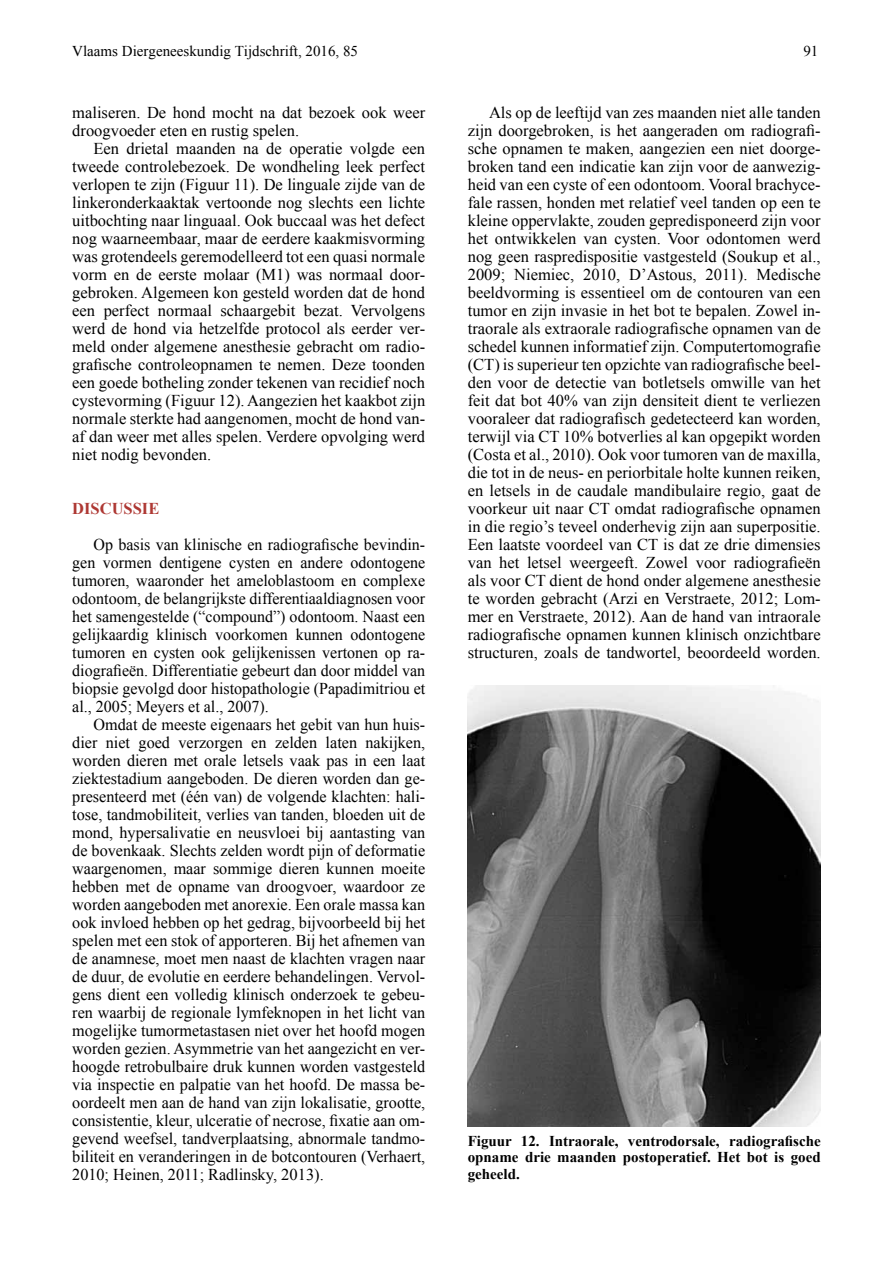
<style>
.page{position:relative;width:893px;height:1263px;background:#fff}
.page>*{position:absolute;margin:0;border:0;box-sizing:border-box;transform-origin:0 0}
.t1{font:16.5px/18px "Times New Roman";color:#000;text-align:justify}
.t2{font:700 16.5px "Times New Roman";color:#ae3833}
.t3{font:700 15px/16.5px "Times New Roman";color:#000;text-align:justify}
.t4{font:15px "Times New Roman";color:#000}
</style>
<div class="page">
<img style="left:468px;top:685px;width:353px;height:442px">
<p class="t4" style="left:72px;top:41px;width:287px">Vlaams Diergeneeskundig Tijdschrift, 2016, 85</p>
<p class="t4" style="left:803px;top:41px;width:16px">91</p>
<p class="t1" style="left:72px;top:103px;width:354px">maliseren. De hond mocht na dat bezoek ook weer droogvoeder eten en rustig spelen.</p>
<p class="t1" style="left:72px;top:139px;width:354px;text-indent:21px">Een drietal maanden na de operatie volgde een tweede controlebezoek. De wondheling leek perfect verlopen te zijn (Figuur 11). De linguale zijde van de linkeronderkaaktak vertoonde nog slechts een lichte uitbochting naar linguaal. Ook buccaal was het defect nog waarneembaar, maar de eerdere kaakmisvorming was grotendeels geremodelleerd tot een quasi normale vorm en de eerste molaar (M1) was normaal door&shy;gebroken. Algemeen kon gesteld worden dat de hond een perfect normaal schaargebit bezat. Vervolgens werd de hond via hetzelfde protocol als eerder ver&shy;meld onder algemene anesthesie gebracht om radio&shy;grafische controleopnamen te nemen. Deze toonden een goede botheling zonder tekenen van recidief noch cystevorming (Figuur 12). Aangezien het kaakbot zijn normale sterkte had aangenomen, mocht de hond van&shy;af dan weer met alles spelen. Verdere opvolging werd niet nodig bevonden.</p>
<p class="t2" style="left:72px;top:497px;width:89px">DISCUSSIE</p>
<p class="t1" style="left:72px;top:535px;width:354px;text-indent:21px">Op basis van klinische en radiografische bevindin&shy;gen vormen dentigene cysten en andere odontogene tumoren, waaronder het ameloblastoom en complexe odontoom, de belangrijkste differentiaaldiagnosen voor het samengestelde (“compound”) odontoom. Naast een gelijkaardig klinisch voorkomen kunnen odontogene tumoren en cysten ook gelijkenissen vertonen op ra&shy;diografieën. Differentiatie gebeurt dan door middel van biopsie gevolgd door histopathologie (Papadimitriou et al., 2005; Meyers et al., 2007).</p>
<p class="t1" style="left:72px;top:715px;width:355px;text-indent:21px">Omdat de meeste eigenaars het gebit van hun huis&shy;dier niet goed verzorgen en zelden laten nakijken, worden dieren met orale letsels vaak pas in een laat ziektestadium aangeboden. De dieren worden dan ge&shy;presenteerd met (één van) de volgende klachten: hali&shy;tose, tandmobiliteit, verlies van tanden, bloeden uit de mond, hypersalivatie en neusvloei bij aantasting van de bovenkaak. Slechts zelden wordt pijn of deformatie waargenomen, maar sommige dieren kunnen moeite hebben met de opname van droogvoer, waardoor ze worden aangeboden met anorexie. Een orale massa kan ook invloed hebben op het gedrag, bijvoorbeeld bij het spelen met een stok of apporteren. Bij het afnemen van de anamnese, moet men naast de klachten vragen naar de duur, de evolutie en eerdere behandelingen. Vervol&shy;gens dient een volledig klinisch onderzoek te gebeu&shy;ren waarbij de regionale lymfeknopen in het licht van mogelijke tumormetastasen niet over het hoofd mogen worden gezien. Asymmetrie van het aangezicht en ver&shy;hoogde retrobulbaire druk kunnen worden vastgesteld via inspectie en palpatie van het hoofd. De massa be&shy;oordeelt men aan de hand van zijn lokalisatie, grootte, consistentie, kleur, ulceratie of necrose, fixatie aan om&shy;gevend weefsel, tandverplaatsing, abnormale tandmo&shy;biliteit en veranderingen in de botcontouren (Verhaert, 2010; Heinen, 2011; Radlinsky, 2013).</p>
<p class="t1" style="left:468px;top:103px;width:354px;text-indent:21px">Als op de leeftijd van zes maanden niet alle tanden zijn doorgebroken, is het aangeraden om radiografi&shy;sche opnamen te maken, aangezien een niet doorge&shy;broken tand een indicatie kan zijn voor de aanwezig&shy;heid van een cyste of een odontoom. Vooral brachyce&shy;fale rassen, honden met relatief veel tanden op een te kleine oppervlakte, zouden gepredisponeerd zijn voor het ontwikkelen van cysten. Voor odontomen werd nog geen raspredispositie vastgesteld (Soukup et al., 2009; Niemiec, 2010, D’Astous, 2011). Medische beeldvorming is essentieel om de contouren van een tumor en zijn invasie in het bot te bepalen. Zowel in&shy;traorale als extraorale radiografische opnamen van de schedel kunnen informatief zijn. Computertomografie (CT) is superieur ten opzichte van radiografische beel&shy;den voor de detectie van botletsels omwille van het feit dat bot 40% van zijn densiteit dient te verliezen vooraleer dat radiografisch gedetecteerd kan worden, terwijl via CT 10% botverlies al kan opgepikt worden (Costa et al., 2010). Ook voor tumoren van de maxilla, die tot in de neus- en periorbitale holte kunnen reiken, en letsels in de caudale mandibulaire regio, gaat de voorkeur uit naar CT omdat radiografische opnamen in die regio’s teveel onderhevig zijn aan superpositie.<br>Een laatste voordeel van CT is dat ze drie dimensies van het letsel weergeeft. Zowel voor radiografieën als voor CT dient de hond onder algemene anesthesie te worden gebracht (Arzi en Verstraete, 2012; Lom&shy;mer en Verstraete, 2012). Aan de hand van intraorale radiografische opnamen kunnen klinisch onzichtbare structuren, zoals de tandwortel, beoordeeld worden.</p>
<p class="t3" style="left:468px;top:1132px;width:354px">Figuur 12. Intraorale, ventrodorsale, radiografische opname drie maanden postoperatief. Het bot is goed geheeld.</p>
</div>
